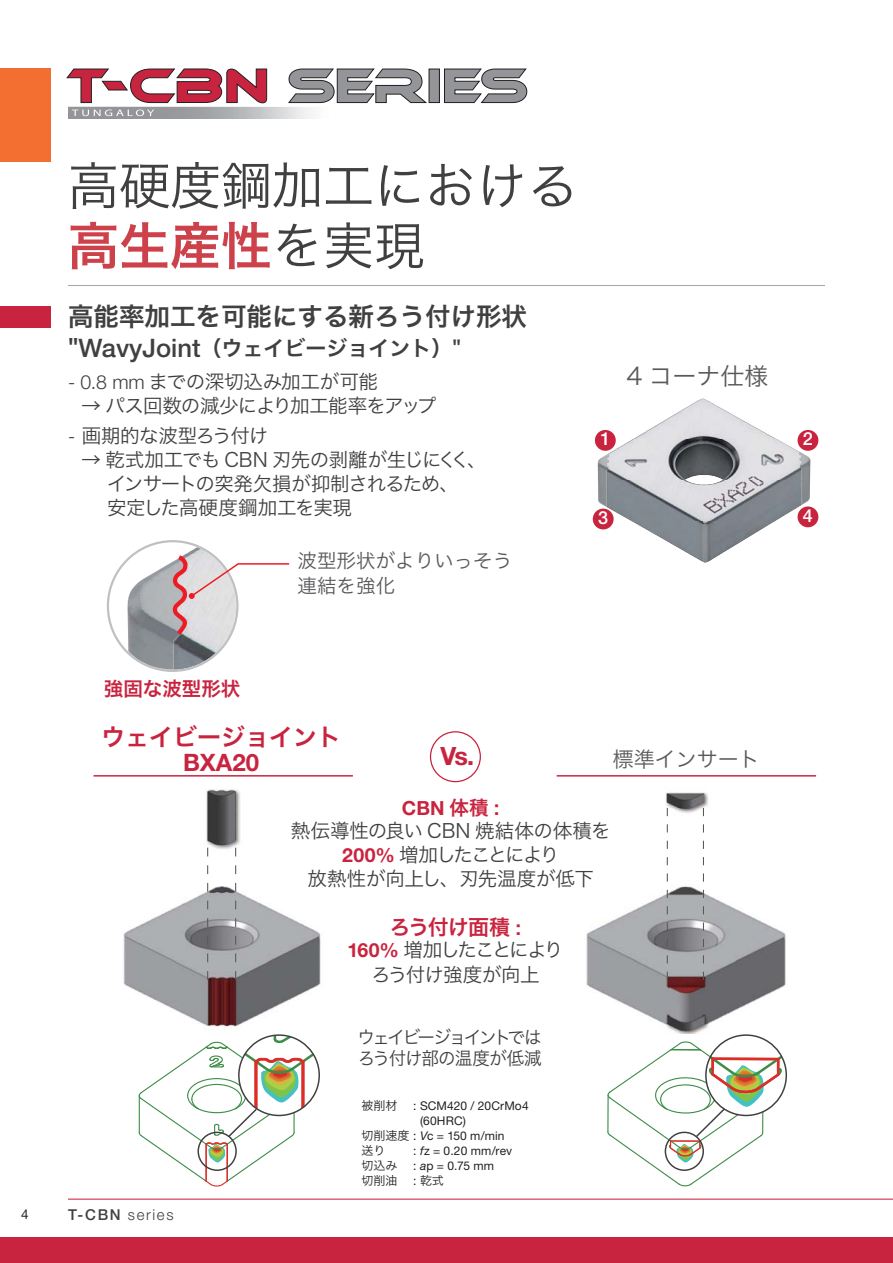
<style>
.page{position:relative;width:893px;height:1263px;background:#fff}
.page>*{position:absolute;margin:0;border:0;box-sizing:border-box;transform-origin:0 0}
.t1{font:51px "Hira Kaku Pro W3 90 pv RKSJ H";color:#404041}
.t2{font:51px "Hira Kaku Pro W6 90 pv RKSJ H";color:#cd414b}
.t3{font:25.5px "Hira Kaku Pro W6 90 pv RKSJ H";color:#404041}
.t4{font:700 25.2px "Helvetica Neue LTW1 G";color:#c9243f}
.t5{font:24px "Hira Kaku Pro W6 90 pv RKSJ H";color:#c9243f}
.t6{font:24px "Hira Kaku Pro W3 90 pv RKSJ H";color:#58595b}
.t7{font:700 24px "Helvetica Neue LTW1 G";color:#c9243f}
.t8{font:21px "Hira Kaku Pro W6 90 pv RKSJ H";color:#404041}
.t9{font:21px "Hira Kaku Pro W6 90 pv RKSJ H";letter-spacing:-.045em;color:#c9243f}
.t10{font:21px "Hira Kaku Pro W3 90 pv RKSJ H";color:#58595b}
.t11{font:19.5px/24px "Hira Kaku Pro W3 90 pv RKSJ H";letter-spacing:-.03em;color:#404041}
.t12{font:19.5px/24.5px "Hira Kaku Pro W3 90 pv RKSJ H";letter-spacing:-.07em;color:#404041;text-align:center}
.t13{font:19.5px/25.5px "Hira Kaku Pro W3 90 pv RKSJ H";color:#58595b}
.t14{font:19.5px "Hira Kaku Pro W6 90 pv RKSJ H";color:#c9243f}
.t15{font:700 19.5px "Helvetica Neue LTW1 G";color:#c9243f}
.t16{font:18px/21px "Hira Kaku Pro W3 90 pv RKSJ H";letter-spacing:-.085em;color:#404041}
.t17{font:500 18px "Helvetica Neue LTW1 G";color:#fff}
.t18{font:300 15px "Helvetica Neue LTW1 G";letter-spacing:.11em;color:#404041}
.t19{font:13.5px "Helvetica Neue LTW1 G";color:#231f20}
.t20{font:12px/15px "Helvetica Neue LTW1 G";letter-spacing:.01em;color:#231f20}
.t21{font:12px/15px "Hira Kaku Pro W3 90 pv RKSJ H";color:#231f20}
.s1{font-family:"Hira Kaku Pro W3 90 pv RKSJ H";color:#404041}
.s2{font-size:25.5px}
.s3{font-family:"Helvetica Neue LTW1 G";font-weight:500;font-size:25.5px}
.s4{font-family:"Helvetica Neue LTW1 G";font-weight:300}
.s5{font-family:"Koz Go Pro Regular 90 pv RKSJ H"}
.s6{font-family:"Hira Kaku Pro W6 90 pv RKSJ H";font-weight:400}
.s7{font-weight:500;font-size:21px}
.s8{font-family:"Helvetica Neue LTW1 G";font-weight:700;color:#c9243f}
.s9{font-family:"Helvetica Neue LTW1 G";font-weight:500}
.s10{font-weight:500}
.s11{font-family:"Hira Kaku Pro W3 90 pv RKSJ H"}
.s12{font-style:italic}
.s13{font-family:"Helvetica Neue LTW1 G"}
</style>
<div class="page">
<div style="left:0;top:68px;width:51px;height:94px;background:#f36f31"></div>
<div style="left:0;top:1237px;width:893px;height:26px;background:#c9243f"></div>
<hr style="left:68px;top:1199px;width:825px;height:1px;background:#c9243f">
<img style="left:69px;top:108px;width:253px;height:10px">
<svg style="left:72px;top:110px;width:82px;height:6px"></svg>
<svg style="left:66px;top:68px;width:201px;height:36px"></svg>
<svg style="left:288px;top:68px;width:139px;height:36px"></svg>
<div style="left:429px;top:69px;width:10px;height:34px;background:#939598"></div>
<div style="left:429px;top:69px;width:11px;height:34px;border:1px solid #231f20"></div>
<svg style="left:444px;top:68px;width:83px;height:35px"></svg>
<img style="left:123px;top:886px;width:198px;height:141px">
<div style="left:0;top:306px;width:51px;height:21px;background:#c9243f"></div>
<img style="left:586px;top:886px;width:200px;height:147px">
<img style="left:206px;top:789px;width:35px;height:63px">
<img style="left:666px;top:792px;width:43px;height:23px">
<div style="left:430px;top:731px;width:51px;height:51px;border:1px solid #c9243f;border-radius:50%"></div>
<img style="left:633px;top:398px;width:143px;height:41px">
<img style="left:597px;top:439px;width:205px;height:83px">
<img style="left:633px;top:522px;width:140px;height:41px">
<img style="left:799px;top:452px;width:11px;height:53px">
<img style="left:598px;top:454px;width:11px;height:53px">
<svg style="left:207px;top:848px;width:1px;height:132px"></svg>
<svg style="left:235px;top:848px;width:1px;height:132px"></svg>
<svg style="left:667px;top:808px;width:1px;height:172px"></svg>
<svg style="left:703px;top:808px;width:1px;height:172px"></svg>
<svg style="left:138px;top:1035px;width:181px;height:152px"></svg>
<svg style="left:607px;top:1035px;width:179px;height:151px"></svg>
<hr style="left:68px;top:285px;width:757px;height:1px;background:#a7a9ac">
<hr style="left:94px;top:775px;width:259px;height:2px;background:#c9243f">
<hr style="left:557px;top:775px;width:259px;height:2px;background:#c9243f">
<div style="left:595px;top:430px;width:21px;height:21px;background:#c9243f;border-radius:50%"></div>
<div style="left:797px;top:430px;width:21px;height:21px;background:#c9243f;border-radius:50%"></div>
<div style="left:593px;top:509px;width:21px;height:20px;background:#c9243f;border-radius:50%"></div>
<div style="left:797px;top:506px;width:21px;height:21px;background:#c9243f;border-radius:50%"></div>
<svg style="left:107px;top:540px;width:183px;height:132px"></svg>
<h1 class="t1" style="left:68px;top:167px;width:512px">高硬度鋼加工における</h1>
<h1 class="t2" style="left:68px;top:227px;width:359px">高生産性<span class="s1">を実現</span></h1>
<h2 class="t3" style="left:68px;top:307px;width:461px">高能率加工を可能にする新ろう付け形状</h2>
<p class="t8" style="left:68px;top:340px;width:394px"><span class="s2">"</span><span class="s3">WavyJoint</span>（ウェイビージョイント）"</p>
<p class="t11" style="left:68px;top:373px;width:311px"><span class="s4">- 0.8 mm</span> までの深切込み加工が可能</p>
<p class="t11" style="left:81px;top:397px;width:356px"><span class="s5">→</span> パス回数の減少により加工能率をアップ</p>
<p class="t11" style="left:68px;top:427px;width:202px"><span class="s4">-</span> 画期的な波型ろう付け</p>
<p class="t11" style="left:107px;top:451px;width:381px;text-indent:-26px"><span class="s5">→</span> 乾式加工でも CBN 刃先の剥離が生じにくく、インサートの突発欠損が抑制されるため、<br>安定した高硬度鋼加工を実現</p>
<p class="t13" style="left:298px;top:550px;width:216px">波型形状がよりいっそう連結を強化</p>
<p class="t6" style="left:626px;top:367px;width:143px">4 コーナ仕様</p>
<p class="t17" style="left:600px;top:429px;width:12px">1</p>
<p class="t17" style="left:803px;top:429px;width:12px">2</p>
<p class="t17" style="left:598px;top:507px;width:12px">3</p>
<p class="t17" style="left:803px;top:505px;width:12px">4</p>
<p class="t14" style="left:104px;top:681px;width:138px">強固な波型形状</p>
<p class="t5" style="left:101px;top:728px;width:242px">ウェイビージョイント</p>
<p class="t7" style="left:183px;top:749px;width:78px">BXA20</p>
<p class="t4" style="left:440px;top:742px;width:35px">Vs.</p>
<p class="t10" style="left:613px;top:751px;width:148px">標準インサート</p>
<p class="t15" style="left:402px;top:797px;width:99px">CBN <span class="s6">体積</span> <span class="s7">:</span></p>
<p class="t11" style="left:291px;top:821px;width:321px;text-align:center">熱伝導性の良い CBN 焼結体の体積を<br><span class="s8">200%</span> 増加したことにより<br>放熱性が向上し、刃先温度が低下</p>
<p class="t9" style="left:389px;top:919px;width:133px">ろう付け面積 <span class="s9">:</span></p>
<p class="t12" style="left:347px;top:940px;width:217px"><span class="s8">160%</span> 増加したことによりろう付け強度が向上</p>
<p class="t19" style="left:21px;top:1207px;width:9px">4</p>
<p class="t18" style="left:68px;top:1207px;width:107px"><span class="s10">T-CBN</span> series</p>
<p class="t16" style="left:358px;top:1029px;width:186px">ウェイビージョイントではろう付け部の温度が低減</p>
<p class="t21" style="left:361px;top:1100px;width:37px">被削材</p>
<p class="t20" style="left:361px;top:1128px;width:145px"><span class="s11">切削速度</span> : <span class="s12">V</span>c = 150 m/min</p>
<p class="t21" style="left:361px;top:1145px;width:37px">送り切込み切削油</p>
<p class="t20" style="left:420px;top:1098px;width:110px;text-indent:-7px">: SCM420 / 20CrMo4 (60HRC)</p>
<p class="t20" style="left:413px;top:1143px;width:100px">: <span class="s12">f</span>z = 0.20 mm/rev : <span class="s12">a</span>p = 0.75 mm</p>
<p class="t21" style="left:413px;top:1175px;width:32px"><span class="s13">:</span> 乾式</p>
</div>
